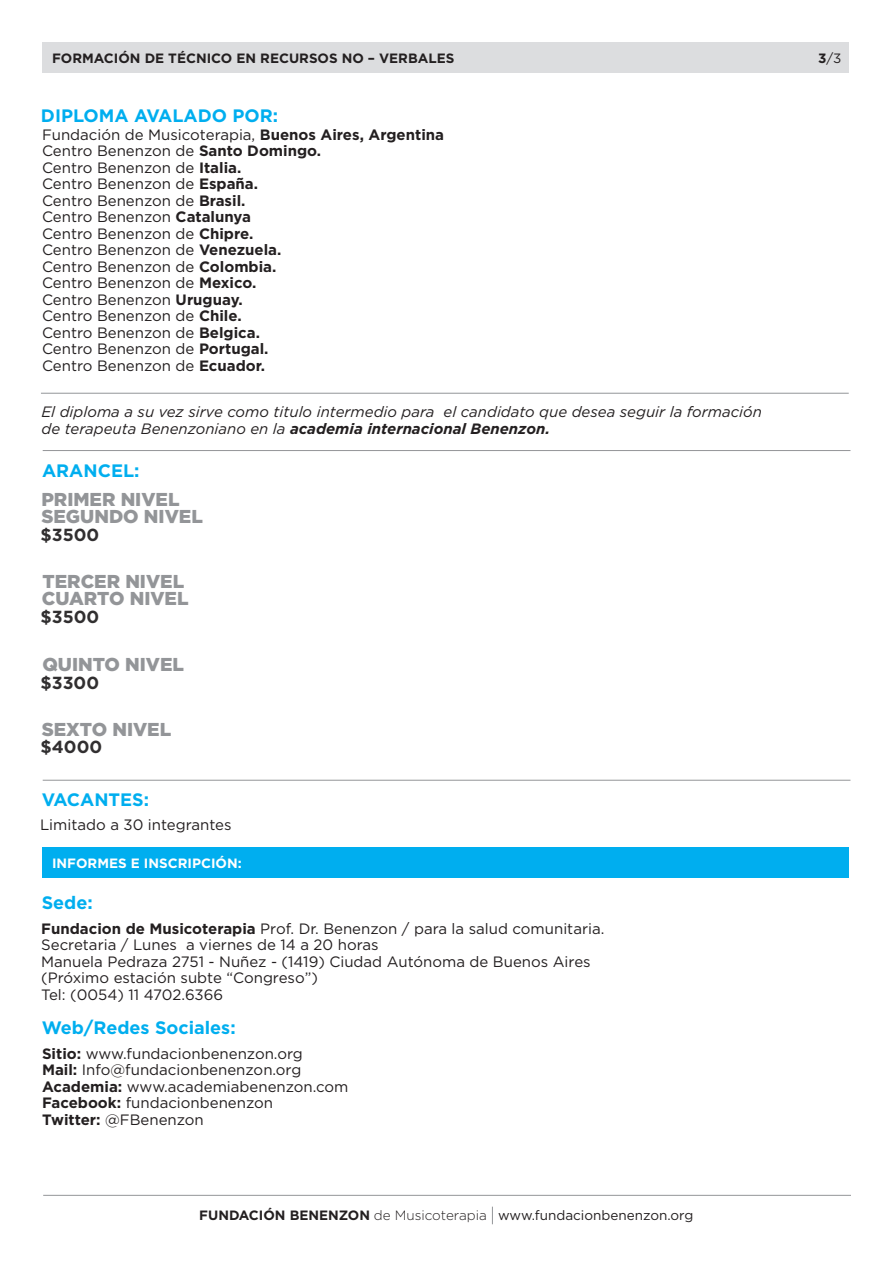
<style>
.page{position:relative;width:893px;height:1263px;background:#fff}
.page>*{position:absolute;margin:0;border:0;box-sizing:border-box;transform-origin:0 0}
.t1{font:900 18.6px/16.5px "Gotham";color:#939598}
.t2{font:700 18px "Gotham";color:#00aeef}
.t3{font:700 17.55px "Gotham";color:#312f30}
.t4{font:15px/16.5px "Gotham";color:#231f20}
.t5{font:italic 15px/16.5px "Gotham";color:#231f20}
.t6{font:13.5px "Gotham";color:#231f20}
.t7{font:700 13.5px "Gotham";color:#231f20}
.t8{font:700 13.5px "Gotham";color:#fff}
.s1{font-weight:700}
.s2{font-weight:300}
</style>
<div class="page">
<hr style="left:41px;top:393px;width:808px;height:1px;background:#939598">
<hr style="left:43px;top:780px;width:807px;height:1px;background:#939598">
<hr style="left:43px;top:450px;width:807px;height:1px;background:#939598">
<div style="left:42px;top:42px;width:807px;height:30px;background:#dcdddf"></div>
<div style="left:42px;top:847px;width:807px;height:30px;background:#00aeef"></div>
<svg style="left:492px;top:1206px;width:1px;height:18px"></svg>
<hr style="left:43px;top:1195px;width:808px;height:1px;background:#939598">
<p class="t7" style="left:52px;top:49px;width:404px">FORMACIÓN DE TÉCNICO EN RECURSOS NO – VERBALES</p>
<p class="t6" style="left:818px;top:49px;width:25px"><span class="s1">3</span>/3</p>
<p class="t2" style="left:41px;top:104px;width:239px">DIPLOMA AVALADO POR:</p>
<p class="t4" style="left:42px;top:126px;width:404px">Fundación de Musicoterapia, <span class="s1">Buenos Aires, Argentina<br></span>Centro Benenzon de <span class="s1">Santo Domingo.<br></span>Centro Benenzon de <span class="s1">Italia.<br></span>Centro Benenzon de <span class="s1">España.<br></span>Centro Benenzon de <span class="s1">Brasil.<br></span>Centro Benenzon <span class="s1">Catalunya<br></span>Centro Benenzon de <span class="s1">Chipre.<br></span>Centro Benenzon de <span class="s1">Venezuela.<br></span>Centro Benenzon de <span class="s1">Colombia.<br></span>Centro Benenzon de <span class="s1">Mexico.<br></span>Centro Benenzon <span class="s1">Uruguay.<br></span>Centro Benenzon de <span class="s1">Chile.<br></span>Centro Benenzon de <span class="s1">Belgica.<br></span>Centro Benenzon de <span class="s1">Portugal.<br></span>Centro Benenzon de <span class="s1">Ecuador.</span></p>
<p class="t5" style="left:42px;top:403px;width:722px">El diploma a su vez sirve como titulo intermedio para el candidato que desea seguir la formación de terapeuta Benenzoniano en la <span class="s1">academia internacional Benenzon.</span></p>
<p class="t2" style="left:42px;top:459px;width:99px">ARANCEL:</p>
<p class="t1" style="left:41px;top:491px;width:163px">PRIMER NIVEL<br>SEGUNDO NIVEL</p>
<p class="t3" style="left:41px;top:523px;width:60px">$3500</p>
<p class="t1" style="left:42px;top:573px;width:148px;line-height:17px">TERCER NIVEL<br>CUARTO NIVEL</p>
<p class="t3" style="left:41px;top:605px;width:60px">$3500</p>
<p class="t1" style="left:42px;top:656px;width:143px">QUINTO NIVEL</p>
<p class="t3" style="left:41px;top:671px;width:60px">$3300</p>
<p class="t1" style="left:42px;top:721px;width:131px">SEXTO NIVEL</p>
<p class="t3" style="left:41px;top:735px;width:63px">$4000</p>
<p class="t2" style="left:42px;top:787px;width:109px">VACANTES:</p>
<p class="t4" style="left:40px;top:816px;width:193px">Limitado a 30 integrantes</p>
<p class="t8" style="left:52px;top:854px;width:191px">INFORMES E INSCRIPCIÓN:</p>
<p class="t2" style="left:42px;top:891px;width:53px">Sede:</p>
<p class="t4" style="left:41px;top:920px;width:565px"><span class="s1">Fundacion de Musicoterapia</span> Prof. Dr. Benenzon / para la salud comunitaria.<br>Secretaria / Lunes a viernes de 14 a 20 horas<br>Manuela Pedraza 2751 - Nuñez - (1419) Ciudad Autónoma de Buenos Aires (Próximo estación subte “Congreso”)<br>Tel: (0054) 11 4702.6366</p>
<p class="t2" style="left:42px;top:1016px;width:195px">Web/Redes Sociales:</p>
<p class="t4" style="left:42px;top:1045px;width:308px"><span class="s1">Sitio:</span> www.fundacionbenenzon.org<br><span class="s1">Mail:</span> Info@fundacionbenenzon.org<br><span class="s1">Academia:</span> www.academiabenenzon.com<br><span class="s1">Facebook:</span> fundacionbenenzon<br><span class="s1">Twitter:</span> @FBenenzon</p>
<p class="t6" style="left:199px;top:1206px;width:495px"><span class="s1">FUNDACIÓN BENENZON</span> <span class="s2">de Musicoterapia</span> www.fundacionbenenzon.org</p>
</div>
